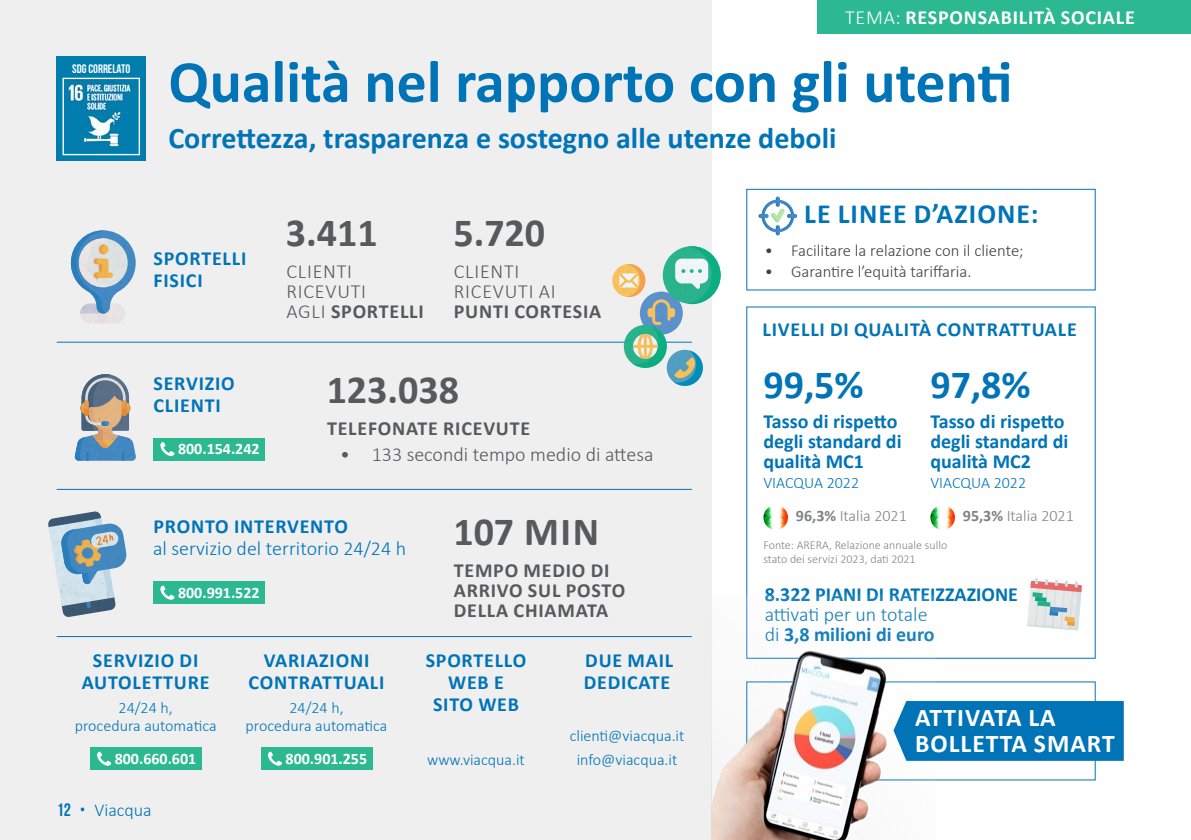
<style>
.page{position:relative;width:1191px;height:840px;background:#fff}
.page>*{position:absolute;margin:0;border:0;box-sizing:border-box;transform-origin:0 0}
.t1{font:700 60px "Calibri";color:#0074b7}
.t2{font:700 40px "Calibri";color:#58595b}
.t3{font:700 40px "Calibri";color:#0074b7}
.t4{font:700 30px "Calibri";color:#0074b7}
.t5{font:700 27.8px "Calibri";letter-spacing:.04em;color:#0074b7}
.t6{font:700 25.6px/25.6px "Calibri";letter-spacing:.04em;color:#fff}
.t7{font:700 20px/22px "Calibri";letter-spacing:.04em;color:#0074b7}
.t8{font:700 20px/20px "Calibri";color:#0074b7}
.t9{font:700 20px/20px "Calibri";letter-spacing:.04em;color:#58595b}
.t10{font:300 20px/20px "Calibri";color:#0074b7}
.t11{font:300 20px/20px "Calibri";letter-spacing:.04em;color:#58595b}
.t12{font:300 20px "Calibri";color:#58595b}
.t13{font:700 20px "Calibri";letter-spacing:.04em;color:#fff}
.t14{font:300 18px "Calibri";color:#0074b7}
.t15{font:300 16.6px "Calibri";color:#414042}
.t16{font:300 16px/18px "Calibri";color:#0074b7;text-align:center}
.t17{font:700 16px "Calibri";color:#fff}
.t18{font:300 16px "Calibri";color:#808285}
.t19{font:12.4px "Bebas Neue";color:#fff}
.t20{font:300 12px/14px "Calibri";color:#808285}
.s1{font-weight:300}
.s2{font-weight:700}
.s3{font-family:"Bebas Neue";font-weight:400}
.s4{font-family:"Roboto Slab"}
</style>
<div class="page">
<div style="left:0;top:0;width:711px;height:839px;background:#efeff0"></div>
<div style="left:153px;top:437px;width:112px;height:23px;background:#2cb890"></div>
<svg style="left:160px;top:442px;width:14px;height:14px"></svg>
<div style="left:153px;top:581px;width:112px;height:23px;background:#2cb890"></div>
<svg style="left:160px;top:585px;width:14px;height:14px"></svg>
<div style="left:90px;top:747px;width:111px;height:22px;background:#2cb890"></div>
<svg style="left:97px;top:751px;width:14px;height:14px"></svg>
<div style="left:261px;top:747px;width:111px;height:22px;background:#2cb890"></div>
<svg style="left:268px;top:751px;width:14px;height:14px"></svg>
<div style="left:57px;top:57px;width:89px;height:104px;background:#007dad"></div>
<img style="left:65px;top:80px;width:67px;height:70px">
<div style="left:63px;top:78px;width:77px;height:77px;border:1px solid #fff"></div>
<div style="left:818px;top:0;width:373px;height:34px;background:#2cb890"></div>
<hr style="left:57px;top:635px;width:635px;height:1px;background:#0074b7">
<hr style="left:57px;top:488px;width:635px;height:1px;background:#0074b7">
<hr style="left:57px;top:341px;width:635px;height:1px;background:#0074b7">
<img style="left:612px;top:246px;width:108px;height:139px">
<img style="left:758px;top:196px;width:39px;height:39px">
<div style="left:746px;top:189px;width:349px;height:101px;border:1px solid #0074b7"></div>
<img style="left:71px;top:230px;width:65px;height:93px">
<img style="left:75px;top:374px;width:61px;height:86px">
<img style="left:48px;top:511px;width:79px;height:106px">
<img style="left:763px;top:505px;width:25px;height:24px;border-radius:12px">
<img style="left:930px;top:505px;width:25px;height:24px;border-radius:12px">
<img style="left:711px;top:594px;width:225px;height:245px">
<div style="left:893px;top:700px;width:230px;height:60px;background:#0074b7"></div>
<img style="left:1027px;top:578px;width:55px;height:52px">
<p class="t19" style="left:72px;top:62px;width:60px">SDG CORRELATO</p>
<p class="t13" style="left:845px;top:3px;width:291px"><span class="s1">TEMA:</span> RESPONSABILITÀ SOCIALE</p>
<h1 class="t1" style="left:168px;top:39px;width:845px">Qualità nel rapporto con gli utenti</h1>
<h3 class="t4" style="left:168px;top:117px;width:669px">Correttezza, trasparenza e sostegno alle utenze deboli</h3>
<p class="t7" style="left:153px;top:246px;width:94px">SPORTELLI<br>FISICI</p>
<p class="t7" style="left:153px;top:371px;width:83px">SERVIZIO<br>CLIENTI</p>
<p class="t17" style="left:178px;top:437px;width:83px">800.154.242</p>
<h2 class="t2" style="left:286px;top:204px;width:93px">3.411</h2>
<p class="t11" style="left:286px;top:261px;width:139px">CLIENTI<br>RICEVUTI<br>AGLI <span class="s2">SPORTELLI</span></p>
<h2 class="t2" style="left:453px;top:204px;width:93px">5.720</h2>
<p class="t11" style="left:454px;top:261px;width:104px">CLIENTI<br>RICEVUTI AI</p>
<p class="t9" style="left:454px;top:300px;width:149px">PUNTI CORTESIA</p>
<h2 class="t2" style="left:327px;top:361px;width:134px">123.038</h2>
<p class="t9" style="left:327px;top:417px;width:205px">TELEFONATE RICEVUTE</p>
<p class="t12" style="left:340px;top:441px;width:315px">• 133 secondi tempo medio di attesa</p>
<p class="t7" style="left:153px;top:514px;width:196px">PRONTO INTERVENTO</p>
<p class="t10" style="left:153px;top:538px;width:254px">al servizio del territorio 24/24 h</p>
<p class="t17" style="left:178px;top:581px;width:83px">800.991.522</p>
<h2 class="t2" style="left:453px;top:503px;width:147px">107 MIN</h2>
<p class="t9" style="left:454px;top:559px;width:173px">TEMPO MEDIO DI<br>ARRIVO SUL POSTO<br>DELLA CHIAMATA</p>
<h3 class="t5" style="left:804px;top:194px;width:236px">LE LINEE D’AZIONE:</h3>
<p class="t15" style="left:765px;top:240px;width:260px">• Facilitare la relazione con il cliente;</p>
<p class="t15" style="left:765px;top:261px;width:208px">• Garantire l’equità tariffaria.</p>
<p class="t7" style="left:762px;top:317px;width:316px">LIVELLI DI QUALITÀ CONTRATTUALE</p>
<h2 class="t3" style="left:763px;top:355px;width:102px">99,5%</h2>
<h2 class="t3" style="left:930px;top:355px;width:102px">97,8%</h2>
<p class="t8" style="left:763px;top:410px;width:140px">Tasso di rispetto degli standard di qualità MC1</p>
<p class="t16" style="left:763px;top:473px;width:97px">VIACQUA 2022</p>
<p class="t8" style="left:930px;top:410px;width:140px">Tasso di rispetto degli standard di qualità MC2</p>
<p class="t16" style="left:930px;top:473px;width:97px">VIACQUA 2022</p>
<p class="t18" style="left:796px;top:505px;width:112px"><span class="s2">96,3%</span> Italia 2021</p>
<p class="t18" style="left:963px;top:505px;width:112px"><span class="s2">95,3%</span> Italia 2021</p>
<p class="t20" style="left:763px;top:537px;width:185px">Fonte: ARERA, Relazione annuale sullo stato dei servizi 2023, dati 2021</p>
<p class="t8" style="left:764px;top:583px;width:255px">8.322 PIANI DI RATEIZZAZIONE</p>
<p class="t10" style="left:764px;top:604px;width:171px">attivati per un totale di <span class="s2">3,8 milioni di euro</span></p>
<p class="t7" style="left:82px;top:648px;width:129px;text-align:center">SERVIZIO DI<br>AUTOLETTURE</p>
<p class="t16" style="left:75px;top:697px;width:143px">24/24 h,<br>procedura automatica</p>
<p class="t7" style="left:248px;top:648px;width:137px;text-align:center">VARIAZIONI<br>CONTRATTUALI</p>
<p class="t16" style="left:246px;top:697px;width:143px">24/24 h,<br>procedura automatica</p>
<p class="t17" style="left:115px;top:746px;width:83px">800.660.601</p>
<p class="t17" style="left:285px;top:746px;width:83px">800.901.255</p>
<p class="t14" style="left:57px;top:798px;width:96px"><span class="s3">12</span> <span class="s4">•</span> Viacqua</p>
<p class="t7" style="left:426px;top:648px;width:102px;text-align:center">SPORTELLO<br>WEB E<br>SITO WEB</p>
<p class="t7" style="left:584px;top:648px;width:91px">DUE MAIL<br>DEDICATE</p>
<p class="t16" style="left:427px;top:750px;width:99px">www.viacqua.it</p>
<p class="t16" style="left:569px;top:723px;width:116px;line-height:23.6px">clienti@viacqua.it info@viacqua.it</p>
<p class="t6" style="left:915px;top:703px;width:201px">ATTIVATA LA<br>BOLLETTA SMART</p>
</div>
